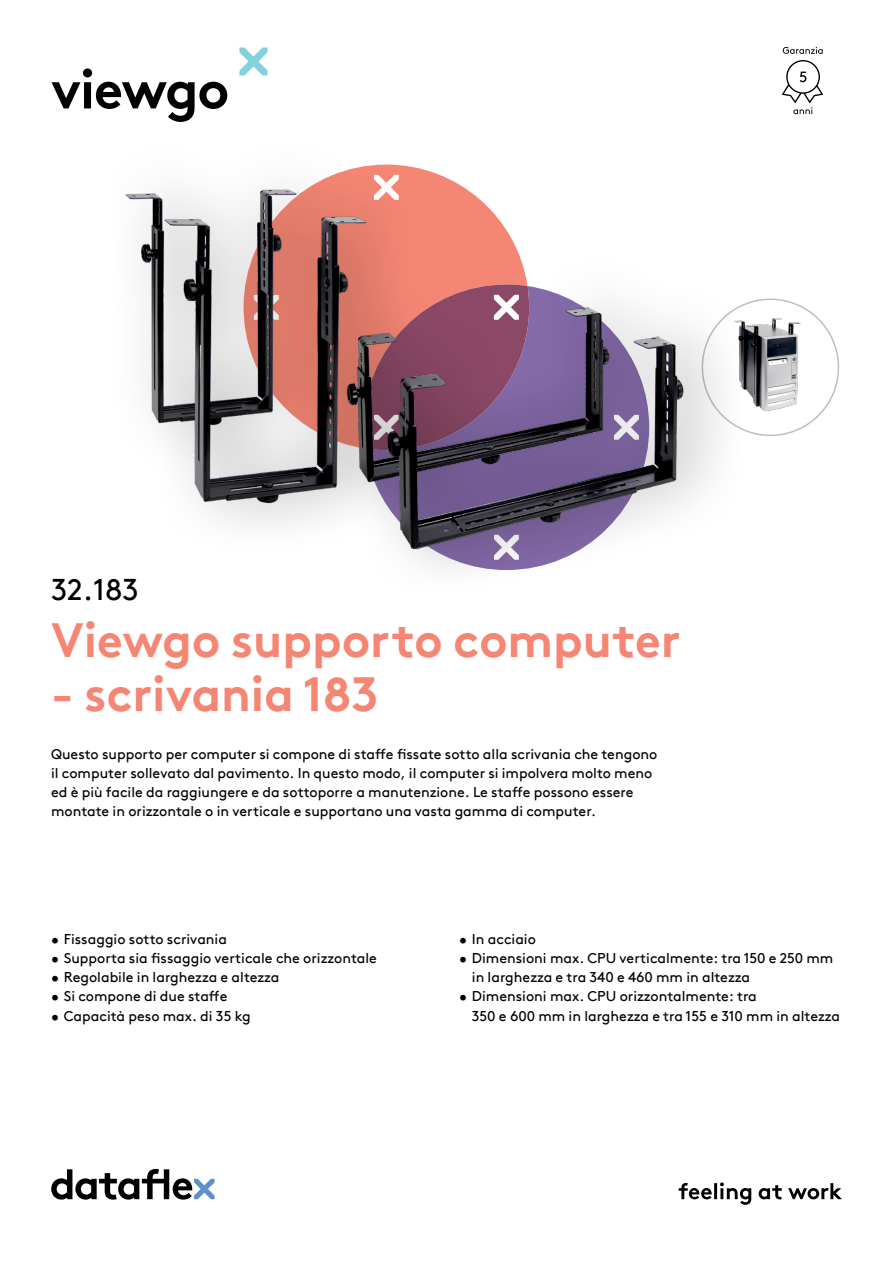
<style>
.page{position:relative;width:893px;height:1263px;background:#fff}
.page>*{position:absolute;margin:0;border:0;box-sizing:border-box;transform-origin:0 0}
.hoofdstuk{font:700 54px "Brown Pro TT";letter-spacing:-.02em;color:#000}
.productnaam{font:700 48px "Brown Pro TT";color:#f58674}
.productnummer{font:30px "Brown Pro TT";color:#000}
.omschrijving{font:14.25px/19.2px "Brown Pro TT";color:#000}
</style>
<div class="page">
<svg style="left:51px;top:1169px;width:164px;height:30px"></svg>
<svg style="left:679px;top:1182px;width:163px;height:23px"></svg>
<svg style="left:239px;top:47px;width:28px;height:28px"></svg>
<img style="left:702px;top:299px;width:136px;height:136px;border-radius:68px">
<div style="left:95px;top:133px;width:656px;height:466px;background:#000;opacity:.35"></div>
<img style="left:120px;top:180px;width:570px;height:380px">
<svg style="left:783px;top:47px;width:40px;height:7px"></svg>
<svg style="left:782px;top:60px;width:41px;height:54px"></svg>
<p class="hoofdstuk" style="left:51px;top:46px;width:180px">viewgo</p>
<p class="productnummer" style="left:51px;top:566px;width:89px">32.183</p>
<p class="productnaam" style="left:51px;top:601px;width:631px">Viewgo supporto computer</p>
<p class="productnaam" style="left:51px;top:655px;width:329px">- scrivania 183</p>
<p class="omschrijving" style="left:51px;top:743px;width:608px">Questo supporto per computer si compone di staffe fissate sotto alla scrivania che tengono il computer sollevato dal pavimento. In questo modo, il computer si impolvera molto meno ed è più facile da raggiungere e da sottoporre a manutenzione. Le staffe possono essere montate in orizzontale o in verticale e supportano una vasta gamma di computer.</p>
<p class="omschrijving" style="left:51px;top:928px;width:178px">• Fissaggio sotto scrivania</p>
<p class="omschrijving" style="left:51px;top:947px;width:327px">• Supporta sia fissaggio verticale che orizzontale</p>
<p class="omschrijving" style="left:51px;top:966px;width:230px">• Regolabile in larghezza e altezza</p>
<p class="omschrijving" style="left:51px;top:986px;width:178px">• Si compone di due staffe</p>
<p class="omschrijving" style="left:51px;top:1005px;width:201px">• Capacità peso max. di 35 kg</p>
<p class="omschrijving" style="left:459px;top:928px;width:78px">• In acciaio</p>
<p class="omschrijving" style="left:472px;top:947px;width:363px;text-indent:-13px">• Dimensioni max. CPU verticalmente: tra 150 e 250 mm in larghezza e tra 340 e 460 mm in altezza</p>
<p class="omschrijving" style="left:472px;top:986px;width:370px;text-indent:-13px">• Dimensioni max. CPU orizzontalmente: tra<br>350 e 600 mm in larghezza e tra 155 e 310 mm in altezza</p>
</div>
